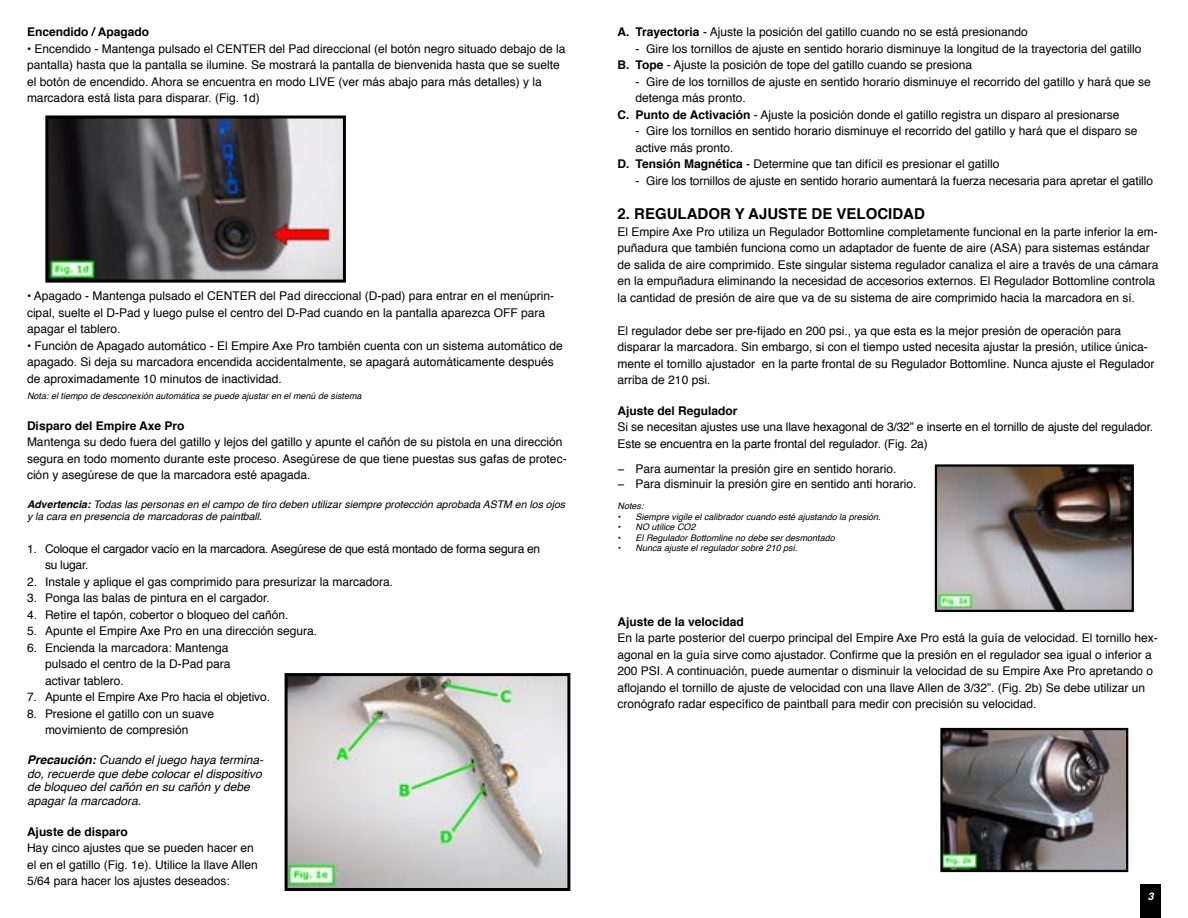
<style>
.page{position:relative;width:1188px;height:918px;background:#fff}
.page>*{position:absolute;margin:0;border:0;box-sizing:border-box;transform-origin:0 0}
.t1{font:700 15px "Helvetica";color:#000}
.t2{font:12px/16.5px "Helvetica";color:#000}
.t3{font:italic 12px/13.5px "Helvetica";color:#000}
.t4{font:700 12px "Helvetica";color:#000}
.t5{font:12px/16.5px "Helvetica";letter-spacing:-.02em;color:#000}
.t6{font:italic 10.5px/12px "Helvetica";color:#000}
.t7{font:italic 700 10.5px "Helvetica";color:#fff}
.t8{font:italic 9px "Helvetica";color:#000}
.s1{font-weight:700}
</style>
<div class="page">
<div style="left:1140px;top:885px;width:21px;height:33px;background:#000"></div>
<img style="left:943px;top:731px;width:182px;height:138px">
<div style="left:940px;top:728px;width:188px;height:144px;border:2px solid #000"></div>
<img style="left:49px;top:120px;width:293px;height:159px">
<div style="left:45px;top:116px;width:301px;height:167px;border:3px solid #000"></div>
<img style="left:289px;top:677px;width:277px;height:210px">
<div style="left:285px;top:673px;width:285px;height:218px;border:3px solid #000"></div>
<img style="left:938px;top:467px;width:193px;height:142px">
<div style="left:935px;top:464px;width:199px;height:148px;border:2px solid #000"></div>
<p class="t4" style="left:27px;top:22px;width:124px">Encendido / Apagado</p>
<p class="t2" style="left:27px;top:40px;width:540px">• Encendido - Mantenga pulsado el CENTER del Pad direccional (el botón negro situado debajo de la pantalla) hasta que la pantalla se ilumine. Se mostrará la pantalla de bienvenida hasta que se suelte el botón de encendido. Ahora se encuentra en modo LIVE (ver más abajo para más detalles) y la marcadora está lista para disparar. (Fig. 1d)</p>
<p class="t2" style="left:27px;top:288px;width:529px">• Apagado - Mantenga pulsado el CENTER del Pad direccional (D-pad) para entrar en el menúprin&shy;cipal, suelte el D-Pad y luego pulse el centro del D-Pad cuando en la pantalla aparezca OFF para apagar el tablero.</p>
<p class="t2" style="left:27px;top:337px;width:537px">• Función de Apagado automático - El Empire Axe Pro también cuenta con un sistema automático de apagado. Si deja su marcadora encendida accidentalmente, se apagará automáticamente después de aproximadamente 10 minutos de inactividad.</p>
<p class="t8" style="left:27px;top:389px;width:336px">Nota: el tiempo de desconexión automática se puede ajustar en el menú de sistema</p>
<p class="t4" style="left:27px;top:416px;width:159px">Disparo del Empire Axe Pro</p>
<p class="t2" style="left:27px;top:434px;width:541px">Mantenga su dedo fuera del gatillo y lejos del gatillo y apunte el cañón de su pistola en una dirección segura en todo momento durante este proceso. Asegúrese de que tiene puestas sus gafas de protec&shy;ción y asegúrese de que la marcadora esté apagada.</p>
<p class="t6" style="left:27px;top:498px;width:540px"><span class="s1">Advertencia:</span> Todas las personas en el campo de tiro deben utilizar siempre protección aprobada ASTM en los ojos y la cara en presencia de marcadoras de paintball.</p>
<p class="t5" style="left:45px;top:541px;width:497px;text-indent:-18px">1. Coloque el cargador vacío en la marcadora. Asegúrese de que está montado de forma segura en su lugar.</p>
<p class="t2" style="left:27px;top:574px;width:368px">2. Instale y aplique el gas comprimido para presurizar la marcadora.</p>
<p class="t2" style="left:27px;top:590px;width:244px">3. Ponga las balas de pintura en el cargador.</p>
<p class="t2" style="left:27px;top:607px;width:263px">4. Retire el tapón, cobertor o bloqueo del cañón.</p>
<p class="t2" style="left:27px;top:623px;width:292px">5. Apunte el Empire Axe Pro en una dirección segura.</p>
<p class="t2" style="left:45px;top:640px;width:187px;text-indent:-18px">6. Encienda la marcadora: Mantenga pulsado el centro de la D-Pad para activar tablero.</p>
<p class="t2" style="left:27px;top:689px;width:245px">7. Apunte el Empire Axe Pro hacia el objetivo.</p>
<p class="t2" style="left:45px;top:706px;width:171px;text-indent:-18px">8. Presione el gatillo con un suave movimiento de compresión</p>
<p class="t3" style="left:27px;top:754px;width:238px"><span class="s1">Precaución:</span> Cuando el juego haya termina&shy;do, recuerde que debe colocar el dispositivo de bloqueo del cañón en su cañón y debe apagar la marcadora.</p>
<p class="t4" style="left:27px;top:822px;width:102px">Ajuste de disparo</p>
<p class="t2" style="left:27px;top:840px;width:232px">Hay cinco ajustes que se pueden hacer en el en el gatillo (Fig. 1e). Utilice la llave Allen<br>5/64 para hacer los ajustes deseados:</p>
<p class="t2" style="left:618px;top:24px;width:412px"><span class="s1">A. Trayectoria</span> - Ajuste la posición del gatillo cuando no se está presionando</p>
<p class="t2" style="left:618px;top:40px;width:526px;text-indent:18px">- Gire los tornillos de ajuste en sentido horario disminuye la longitud de la trayectoria del gatillo<br><span class="s1">B. Tope</span> - Ajuste la posición de tope del gatillo cuando se presiona</p>
<p class="t2" style="left:636px;top:73px;width:517px">- Gire de los tornillos de ajuste en sentido horario disminuye el recorrido del gatillo y hará que se</p>
<p class="t2" style="left:636px;top:90px;width:112px">detenga más pronto.</p>
<p class="t2" style="left:618px;top:106px;width:503px"><span class="s1">C. Punto de Activación</span> - Ajuste la posición donde el gatillo registra un disparo al presionarse</p>
<p class="t2" style="left:636px;top:123px;width:504px">- Gire los tornillos en sentido horario disminuye el recorrido del gatillo y hará que el disparo se</p>
<p class="t2" style="left:636px;top:139px;width:100px">active más pronto.</p>
<p class="t2" style="left:618px;top:156px;width:383px"><span class="s1">D. Tensión Magnética</span> - Determine que tan difícil es presionar el gatillo</p>
<p class="t2" style="left:636px;top:172px;width:519px">- Gire los tornillos de ajuste en sentido horario aumentará la fuerza necesaria para apretar el gatillo</p>
<p class="t1" style="left:618px;top:202px;width:309px">2. REGULADOR Y AJUSTE DE VELOCIDAD</p>
<p class="t2" style="left:618px;top:223px;width:542px">El Empire Axe Pro utiliza un Regulador Bottomline completamente funcional en la parte inferior la em&shy;puñadura que también funciona como un adaptador de fuente de aire (ASA) para sistemas estándar de salida de aire comprimido. Este singular sistema regulador canaliza el aire a través de una cámara en la empuñadura eliminando la necesidad de accesorios externos. El Regulador Bottomline controla la cantidad de presión de aire que va de su sistema de aire comprimido hacia la marcadora en sí.</p>
<p class="t2" style="left:618px;top:322px;width:538px">El regulador debe ser pre-fijado en 200 psi., ya que esta es la mejor presión de operación para disparar la marcadora. Sin embargo, si con el tiempo usted necesita ajustar la presión, utilice única&shy;mente el tornillo ajustador en la parte frontal de su Regulador Bottomline. Nunca ajuste el Regulador arriba de 210 psi.</p>
<p class="t4" style="left:618px;top:401px;width:122px">Ajuste del Regulador</p>
<p class="t2" style="left:618px;top:419px;width:537px">Si se necesitan ajustes use una llave hexagonal de 3/32” e inserte en el tornillo de ajuste del regulador.<br>Este se encuentra en la parte frontal del regulador. (Fig. 2a)</p>
<p class="t2" style="left:618px;top:462px;width:300px;line-height:15px">− Para aumentar la presión gire en sentido horario.<br>− Para disminuir la presión gire en sentido anti horario.</p>
<p class="t8" style="left:618px;top:499px;width:28px">Notes:</p>
<p class="t8" style="left:618px;top:510px;width:265px">• Siempre vigile el calibrador cuando esté ajustando la presión.</p>
<p class="t8" style="left:618px;top:520px;width:80px">• NO utilice CO2</p>
<p class="t8" style="left:618px;top:531px;width:219px">• El Regulador Bottomline no debe ser desmontado</p>
<p class="t8" style="left:618px;top:541px;width:181px">• Nunca ajuste el regulador sobre 210 psi.</p>
<p class="t4" style="left:618px;top:612px;width:128px">Ajuste de la velocidad</p>
<p class="t2" style="left:618px;top:630px;width:542px">En la parte posterior del cuerpo principal del Empire Axe Pro está la guía de velocidad. El tornillo hex&shy;agonal en la guía sirve como ajustador. Confirme que la presión en el regulador sea igual o inferior a 200 PSI. A continuación, puede aumentar o disminuir la velocidad de su Empire Axe Pro apretando o aflojando el tornillo de ajuste de velocidad con una llave Allen de 3/32”. (Fig. 2b) Se debe utilizar un cronógrafo radar específico de paintball para medir con precisión su velocidad.</p>
<p class="t7" style="left:1148px;top:888px;width:7px">3</p>
</div>
